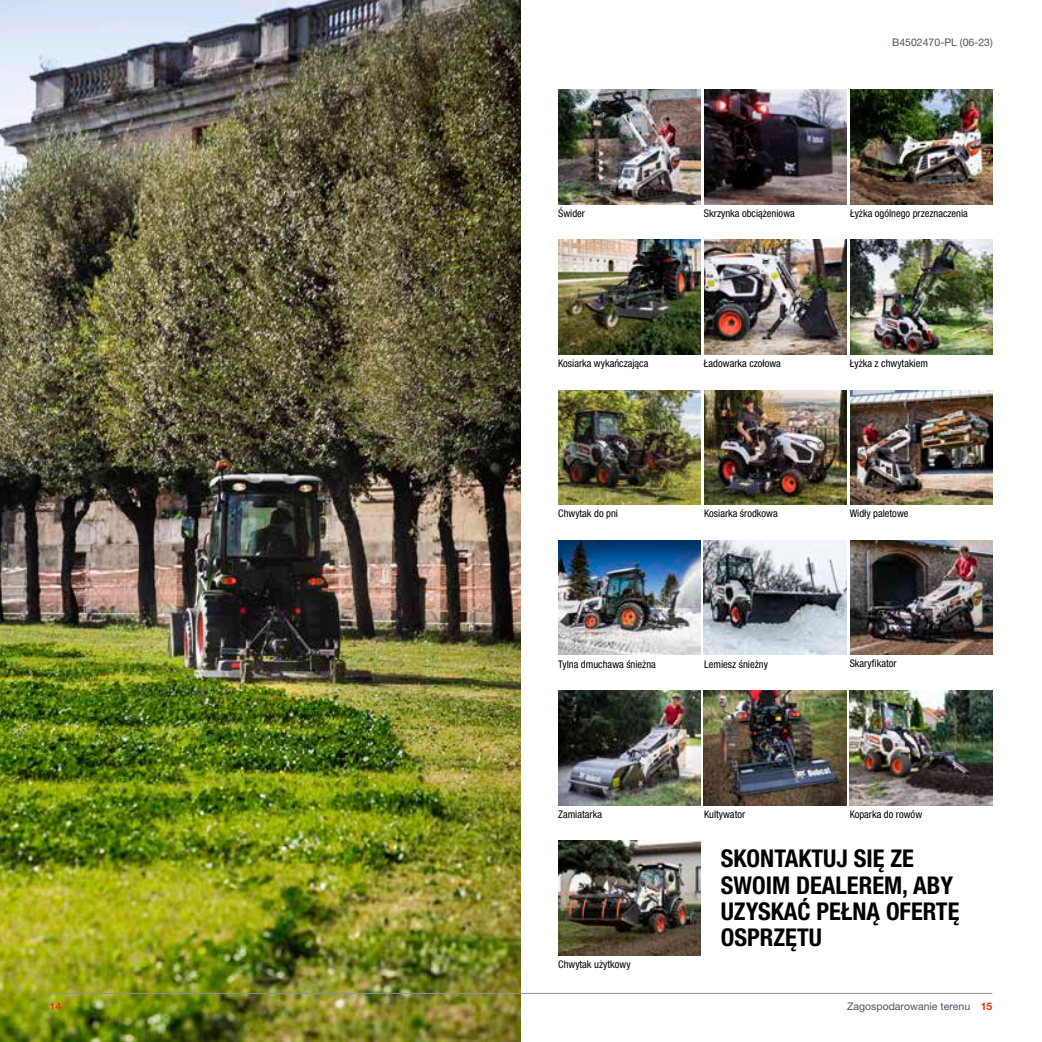
<style>
.page{position:relative;width:1042px;height:1042px;background:#fff}
.page>*{position:absolute;margin:0;border:0;box-sizing:border-box;transform-origin:0 0}
.t1{font:700 condensed 24.5px/26.2px "Helvetica Neue LT Pro";color:#000}
.t2{font:condensed 10.5px "Helvetica Neue LT Pro";color:#000}
.t3{font:10.5px "Helvetica Neue LT Pro";color:#4c555c}
.t4{font:700 10.5px "Helvetica Neue LT Pro";color:#e43312}
.s1{font-weight:700;color:#e43312}
</style>
<div class="page">
<img style="left:0;top:0;width:521px;height:1042px">
<img style="left:558px;top:89px;width:142px;height:115px">
<img style="left:850px;top:89px;width:142px;height:115px">
<img style="left:704px;top:89px;width:142px;height:115px">
<img style="left:850px;top:390px;width:142px;height:115px">
<img style="left:558px;top:390px;width:142px;height:115px">
<img style="left:704px;top:390px;width:142px;height:115px">
<img style="left:850px;top:240px;width:142px;height:114px">
<img style="left:704px;top:240px;width:142px;height:114px">
<img style="left:558px;top:240px;width:142px;height:114px">
<img style="left:558px;top:840px;width:142px;height:115px">
<img style="left:850px;top:540px;width:142px;height:115px">
<img style="left:704px;top:540px;width:142px;height:115px">
<img style="left:558px;top:690px;width:143px;height:115px">
<img style="left:850px;top:690px;width:142px;height:115px">
<img style="left:704px;top:690px;width:142px;height:115px">
<img style="left:558px;top:540px;width:143px;height:115px">
<hr style="left:50px;top:993px;width:942px;height:1px;background:#8b9296">
<p class="t4" style="left:50px;top:999px;width:13px">14</p>
<p class="t3" style="left:892px;top:36px;width:102px">B4502470-PL (06-23)</p>
<p class="t2" style="left:558px;top:207px;width:28px">Świder</p>
<p class="t2" style="left:704px;top:207px;width:92px">Skrzynka obciążeniowa</p>
<p class="t2" style="left:850px;top:207px;width:119px">Łyżka ogólnego przeznaczenia</p>
<p class="t2" style="left:558px;top:357px;width:92px">Kosiarka wykańczająca</p>
<p class="t2" style="left:704px;top:357px;width:78px">Ładowarka czołowa</p>
<p class="t2" style="left:850px;top:357px;width:80px">Łyżka z chwytakiem</p>
<p class="t2" style="left:558px;top:507px;width:61px">Chwytak do pni</p>
<p class="t2" style="left:704px;top:507px;width:75px">Kosiarka środkowa</p>
<p class="t2" style="left:850px;top:507px;width:60px">Widły paletowe</p>
<p class="t2" style="left:558px;top:658px;width:99px">Tylna dmuchawa śnieżna</p>
<p class="t2" style="left:704px;top:658px;width:65px">Lemiesz śnieżny</p>
<p class="t2" style="left:850px;top:657px;width:48px">Skaryfikator</p>
<p class="t2" style="left:558px;top:808px;width:45px">Zamiatarka</p>
<p class="t2" style="left:704px;top:808px;width:43px">Kultywator</p>
<p class="t2" style="left:850px;top:808px;width:74px">Koparka do rowów</p>
<p class="t2" style="left:558px;top:958px;width:74px">Chwytak użytkowy</p>
<h1 class="t1" style="left:721px;top:845px;width:240px">SKONTAKTUJ SIĘ ZE<br>SWOIM DEALEREM, ABY<br>UZYSKAĆ PEŁNĄ OFERTĘ<br>OSPRZĘTU</h1>
<p class="t3" style="left:847px;top:999px;width:147px">Zagospodarowanie terenu <span class="s1">15</span></p>
</div>
